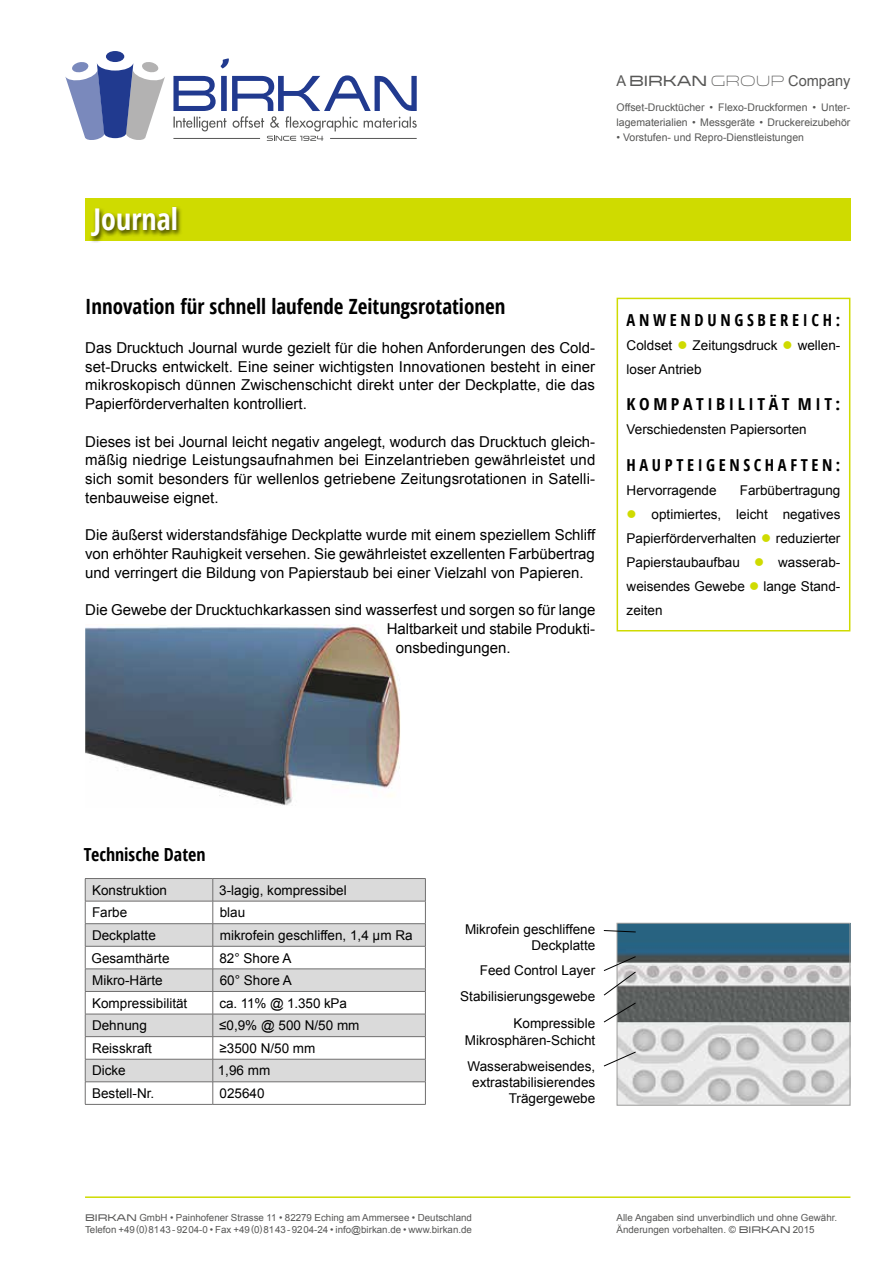
<style>
.page{position:relative;width:893px;height:1263px;background:#fff}
.page>*{position:absolute;margin:0;border:0;box-sizing:border-box;transform-origin:0 0}
.t1{font:700 condensed 30px "Open Sans";color:#fff}
.t2{font:700 condensed 21px "Open Sans";color:#000}
.t3{font:700 condensed 18px "Open Sans";color:#000}
.t4{font:700 condensed 16.5px "Open Sans";letter-spacing:.22em;color:#000}
.t5{font:700 condensed 16.5px "Open Sans";letter-spacing:.2em;color:#000;scale:1.08 1}
.t6{font:15px/18.8px "Arial";color:#000;text-align:justify}
.t7{font:14.85px "Arial";color:#575756}
.t8{font:13.5px/24px "Arial";color:#000;text-align:right}
.t9{font:10.5px/15px "Arial";color:#575756}
.t10{font:9.75px/12px "Arial";color:#575756}
.s1{font-family:"Venera 700";font-size:15px}
.s2{font-family:"Venera 300";font-size:15px}
.s3{color:#cfdb00}
.s4{font-family:"Venera 700"}
</style>
<div class="page">
<img style="left:619px;top:925px;width:229px;height:179px">
<div style="left:617px;top:923px;width:233px;height:183px;border:1px solid #9d9d9c"></div>
<svg style="left:603px;top:930px;width:33px;height:3px"></svg>
<svg style="left:603px;top:956px;width:34px;height:40px"></svg>
<svg style="left:603px;top:1002px;width:34px;height:21px"></svg>
<svg style="left:603px;top:1051px;width:34px;height:16px"></svg>
<svg style="left:86px;top:879px;width:339px;height:202px;fill:#dadada"></svg>
<hr style="left:85px;top:878px;width:128px;height:1px;background:#706f6f">
<hr style="left:213px;top:878px;width:213px;height:1px;background:#706f6f">
<hr style="left:85px;top:901px;width:128px;height:1px;background:#706f6f">
<hr style="left:213px;top:901px;width:213px;height:1px;background:#706f6f">
<hr style="left:85px;top:923px;width:128px;height:1px;background:#706f6f">
<hr style="left:213px;top:923px;width:213px;height:1px;background:#706f6f">
<hr style="left:85px;top:946px;width:128px;height:1px;background:#706f6f">
<hr style="left:213px;top:946px;width:213px;height:1px;background:#706f6f">
<hr style="left:85px;top:969px;width:128px;height:1px;background:#706f6f">
<hr style="left:213px;top:969px;width:213px;height:1px;background:#706f6f">
<hr style="left:85px;top:991px;width:128px;height:1px;background:#706f6f">
<hr style="left:213px;top:991px;width:213px;height:1px;background:#706f6f">
<hr style="left:85px;top:1014px;width:128px;height:1px;background:#706f6f">
<hr style="left:213px;top:1014px;width:213px;height:1px;background:#706f6f">
<hr style="left:85px;top:1036px;width:128px;height:1px;background:#706f6f">
<hr style="left:213px;top:1036px;width:213px;height:1px;background:#706f6f">
<hr style="left:85px;top:1059px;width:128px;height:1px;background:#706f6f">
<hr style="left:213px;top:1059px;width:213px;height:1px;background:#706f6f">
<hr style="left:85px;top:1081px;width:128px;height:1px;background:#706f6f">
<svg style="left:85px;top:879px;width:1px;height:225px"></svg>
<hr style="left:213px;top:1081px;width:213px;height:1px;background:#706f6f">
<svg style="left:213px;top:879px;width:1px;height:225px"></svg>
<svg style="left:425px;top:879px;width:1px;height:225px"></svg>
<hr style="left:85px;top:1104px;width:128px;height:1px;background:#706f6f">
<hr style="left:213px;top:1104px;width:213px;height:1px;background:#706f6f">
<svg style="left:616px;top:297px;width:235px;height:335px"></svg>
<hr style="left:85px;top:1196px;width:765px;height:2px;background:#cfdb00">
<img style="left:85px;top:624px;width:315px;height:182px">
<div style="left:85px;top:198px;width:765px;height:42px;background:#cfdb00"></div>
<div style="left:89px;top:205px;width:94px;height:38px;background:#000;opacity:.75"></div>
<svg style="left:221px;top:58px;width:8px;height:10px"></svg>
<svg style="left:65px;top:61px;width:100px;height:79px"></svg>
<div style="left:106px;top:51px;width:18px;height:11px;background:#213a8f;border-radius:50%"></div>
<svg style="left:173px;top:75px;width:244px;height:66px"></svg>
<hr style="left:173px;top:138px;width:87px;height:1px;background:#575756">
<hr style="left:330px;top:138px;width:87px;height:1px;background:#575756">
<p class="t7" style="left:617px;top:71px;width:235px">A <span class="s1">BIRKAN</span> <span class="s2">GROUP</span> Company</p>
<p class="t9" style="left:617px;top:100px;width:235px">Offset-Drucktücher • Flexo-Druckformen • Unter&shy;lagematerialien • Messgeräte • Druckereizubehör</p>
<p class="t9" style="left:617px;top:130px;width:189px">• Vorstufen- und Repro-Dienstleistungen</p>
<h1 class="t1" style="left:94px;top:199px;width:86px">Journal</h1>
<h2 class="t2" style="left:85px;top:291px;width:422px">Innovation für schnell laufende Zeitungsrotationen</h2>
<p class="t6" style="left:85px;top:338px;width:512px">Das Drucktuch Journal wurde gezielt für die hohen Anforderungen des Cold&shy;set-Drucks entwickelt. Eine seiner wichtigsten Innovationen besteht in einer mikroskopisch dünnen Zwischenschicht direkt unter der Deckplatte, die das Papierförderverhalten kontrolliert.</p>
<p class="t6" style="left:85px;top:432px;width:512px">Dieses ist bei Journal leicht negativ angelegt, wodurch das Drucktuch gleich&shy;mäßig niedrige Leistungsaufnahmen bei Einzelantrieben gewährleistet und sich somit besonders für wellenlos getriebene Zeitungsrotationen in Satelli&shy;tenbauweise eignet.</p>
<p class="t6" style="left:85px;top:526px;width:512px">Die äußerst widerstandsfähige Deckplatte wurde mit einem speziellem Schliff von erhöhter Rauhigkeit versehen. Sie gewährleistet exzellenten Farbübertrag und verringert die Bildung von Papierstaub bei einer Vielzahl von Papieren.</p>
<p class="t6" style="left:85px;top:601px;width:512px">Die Gewebe der Drucktuchkarkassen sind wasserfest und sorgen so für lange</p>
<p class="t6" style="left:387px;top:619px;width:210px">Haltbarkeit und stabile Produkti-</p>
<p class="t6" style="left:396px;top:638px;width:117px">onsbedingungen.</p>
<p class="t4" style="left:627px;top:308px;width:215px">ANWENDUNGSBEREICH:</p>
<p class="t8" style="left:627px;top:333px;width:215px;text-align:left">Coldset <span class="s3">●</span> Zeitungsdruck <span class="s3">●</span> wellen&shy;loser Antrieb</p>
<p class="t5" style="left:627px;top:393px;width:200px">KOMPATIBILITÄT MIT:</p>
<p class="t8" style="left:627px;top:418px;width:182px">Verschiedensten Papiersorten</p>
<p class="t4" style="left:627px;top:454px;width:215px">HAUPTEIGENSCHAFTEN:</p>
<p class="t8" style="left:627px;top:479px;width:92px">Hervorragende</p>
<p class="t8" style="left:740px;top:479px;width:102px">Farbübertragung</p>
<p class="t8" style="left:627px;top:503px;width:215px;text-align:justify"><span class="s3">●</span> optimiertes, leicht negatives Papierförderverhalten <span class="s3">●</span> reduzierter Papierstaubaufbau <span class="s3">●</span> wasserab&shy;weisendes Gewebe <span class="s3">●</span> lange Stand&shy;zeiten</p>
<p class="t3" style="left:84px;top:842px;width:123px">Technische Daten</p>
<p class="t8" style="left:92px;top:878px;width:77px">Konstruktion</p>
<p class="t8" style="left:219px;top:878px;width:129px">3-lagig, kompressibel</p>
<p class="t8" style="left:92px;top:901px;width:37px">Farbe</p>
<p class="t8" style="left:220px;top:901px;width:27px">blau</p>
<p class="t8" style="left:92px;top:923px;width:65px">Deckplatte</p>
<p class="t8" style="left:220px;top:923px;width:194px">mikrofein geschliffen, 1,4 µm Ra</p>
<p class="t8" style="left:92px;top:946px;width:80px">Gesamthärte</p>
<p class="t8" style="left:219px;top:946px;width:74px">82° Shore A</p>
<p class="t8" style="left:92px;top:968px;width:72px">Mikro-Härte</p>
<p class="t8" style="left:220px;top:968px;width:74px">60° Shore A</p>
<p class="t8" style="left:92px;top:991px;width:97px">Kompressibilität</p>
<p class="t8" style="left:220px;top:991px;width:129px">ca. 11% @ 1.350 kPa</p>
<p class="t8" style="left:92px;top:1014px;width:56px">Dehnung</p>
<p class="t8" style="left:219px;top:1014px;width:142px">≤0,9% @ 500 N/50 mm</p>
<p class="t8" style="left:92px;top:1036px;width:62px">Reisskraft</p>
<p class="t8" style="left:219px;top:1036px;width:97px">≥3500 N/50 mm</p>
<p class="t8" style="left:92px;top:1059px;width:35px">Dicke</p>
<p class="t8" style="left:218px;top:1059px;width:54px">1,96 mm</p>
<p class="t8" style="left:92px;top:1081px;width:64px">Bestell-Nr.</p>
<p class="t8" style="left:220px;top:1081px;width:47px">025640</p>
<p class="t8" style="left:465px;top:921px;width:132px;line-height:16.2px">Mikrofein geschliffene<br>Deckplatte</p>
<p class="t8" style="left:460px;top:958px;width:137px;line-height:25.5px">Feed Control Layer<br>Stabilisierungsgewebe</p>
<p class="t8" style="left:465px;top:1015px;width:132px;line-height:16.2px">Kompressible<br>Mikrosphären-Schicht</p>
<p class="t8" style="left:467px;top:1058px;width:129px;line-height:16.2px">Wasserabweisendes, extrastabilisierendes<br>Trägergewebe</p>
<p class="t10" style="left:85px;top:1212px;width:388px"><span class="s4">BIRKAN</span> GmbH • Painhofener Strasse 11 • 82279 Eching am Ammersee • Deutschland<br>Telefon +49(0) 81 43 - 92 04-0 • Fax +49(0) 81 43 - 92 04-24 • info@birkan.de • www.birkan.de</p>
<p class="t10" style="left:617px;top:1211px;width:222px">Alle Angaben sind unverbindlich und ohne Gewähr.<br>Änderungen vorbehalten. © <span class="s4">BIRKAN</span> 2015</p>
</div>
